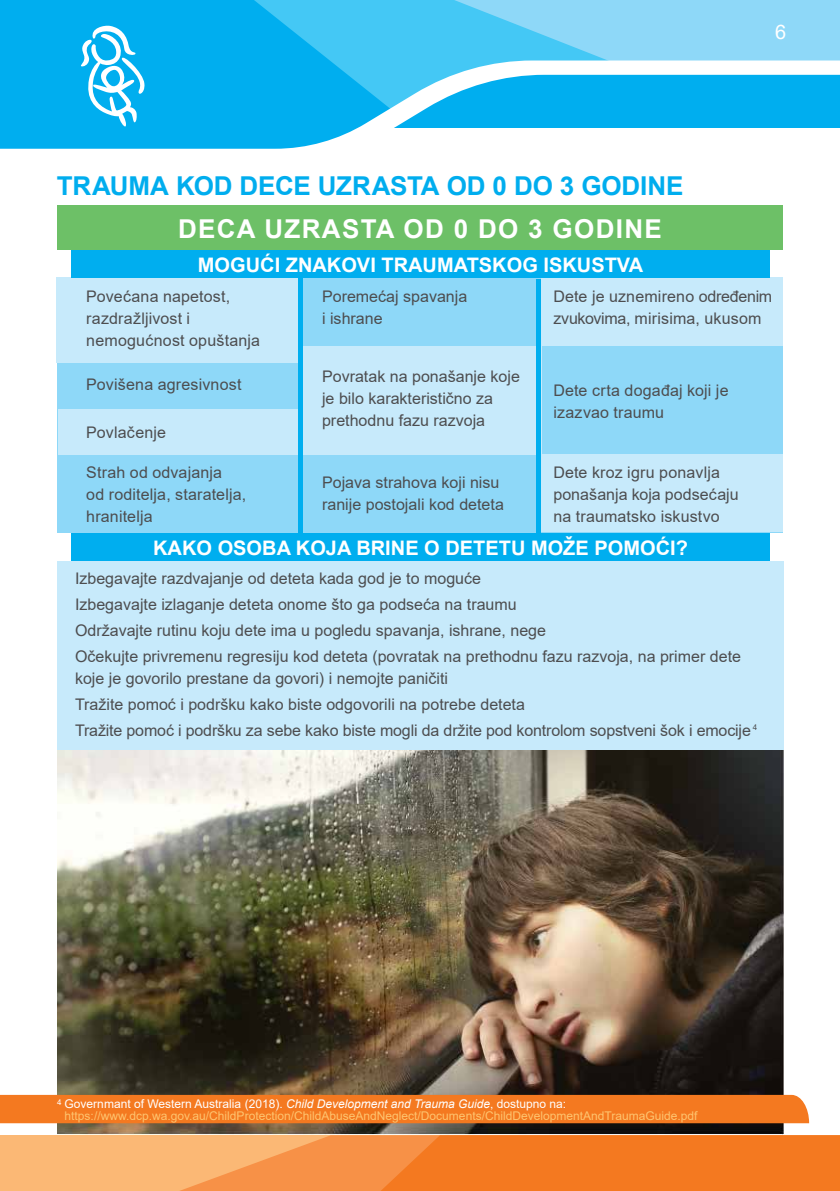
<style>
.page{position:relative;width:840px;height:1191px;background:#fff}
.page>*{position:absolute;margin:0;border:0;box-sizing:border-box;transform-origin:0 0}
.t1{font:700 26px "Arial";letter-spacing:-.005em;color:#00adee}
.t2{font:700 26px "Arial";letter-spacing:.05em;color:#fff}
.t3{font:700 20px "Arial";color:#fff}
.t4{font:20px "Arial";color:#fff}
.t5{font:16px/22px "Arial";color:#4d4d4f}
.t6{font:12px/12px "Arial";color:#fec46f}
.t7{font:8px "Arial";color:#fff}
.t8{font:8px "Arial";color:#4d4d4f}
.s1{color:#fff}
.s2{font-style:italic;color:#fff}
</style>
<div class="page">
<img style="left:57px;top:750px;width:726px;height:384px">
<div style="left:57px;top:278px;width:725px;height:255px;background:#8ed8f8"></div>
<div style="left:57px;top:277px;width:242px;height:86px;background:#c7eafb"></div>
<div style="left:299px;top:345px;width:242px;height:109px;background:#c7eafb"></div>
<div style="left:541px;top:454px;width:241px;height:78px;background:#c7eafb"></div>
<div style="left:541px;top:277px;width:241px;height:69px;background:#c7eafb"></div>
<div style="left:58px;top:409px;width:242px;height:45px;background:#c7eafb"></div>
<div style="left:71px;top:249px;width:698px;height:28px;background:#00aeef"></div>
<div style="left:71px;top:533px;width:698px;height:28px;background:#00aeef"></div>
<div style="left:57px;top:561px;width:726px;height:189px;background:#c7eafb"></div>
<div style="left:634px;top:0;width:205px;height:60px;background:#8ed8f8"></div>
<svg style="left:402px;top:0;width:232px;height:60px;background:#65cff6"></svg>
<svg style="left:0;top:0;width:402px;height:60px;background:#14b5f0"></svg>
<svg style="left:0;top:60px;width:839px;height:89px;fill:#00aeef"></svg>
<div style="left:0;top:1135px;width:839px;height:56px;background:#fbb875"></div>
<svg style="left:180px;top:1135px;width:659px;height:56px;background:#f58533"></svg>
<div style="left:0;top:1094px;width:808px;height:29px;background:#f47920"></div>
<svg style="left:79px;top:25px;width:66px;height:102px"></svg>
<div style="left:57px;top:205px;width:725px;height:45px;background:#6dc067"></div>
<hr style="left:298px;top:275px;width:4px;height:260px;background:#00aeef">
<hr style="left:536px;top:279px;width:4px;height:259px;background:#00aeef">
<p class="t1" style="left:57px;top:167px;width:628px">TRAUMA KOD DECE UZRASTA OD 0 DO 3 GODINE</p>
<p class="t2" style="left:178px;top:211px;width:485px">DECA UZRASTA OD 0 DO 3 GODINE</p>
<p class="t4" style="left:774px;top:18px;width:13px">6</p>
<p class="t3" style="left:198px;top:250px;width:446px">MOGUĆI ZNAKOVI TRAUMATSKOG ISKUSTVA</p>
<p class="t5" style="left:322px;top:285px;width:147px">Poremećaj spavanja i ishrane</p>
<p class="t5" style="left:86px;top:285px;width:175px">Povećana napetost, razdražljivost i nemogućnost opuštanja</p>
<p class="t5" style="left:86px;top:373px;width:156px">Povišena agresivnost</p>
<p class="t5" style="left:86px;top:421px;width:81px">Povlačenje</p>
<p class="t5" style="left:86px;top:461px;width:161px">Strah od odvajanja<br>od roditelja, staratelja, hranitelja</p>
<p class="t3" style="left:153px;top:534px;width:536px">KAKO OSOBA KOJA BRINE O DETETU MOŽE POMOĆI?</p>
<p class="t5" style="left:75px;top:565px;width:667px;line-height:26px">Izbegavajte razdvajanje od deteta kada god je to moguće<br>Izbegavajte izlaganje deteta onome što ga podseća na traumu<br>Održavajte rutinu koju dete ima u pogledu spavanja, ishrane, nege<br>Očekujte privremenu regresiju kod deteta (povratak na prethodnu fazu razvoja, na primer dete</p>
<p class="t5" style="left:75px;top:665px;width:677px;line-height:26px">koje je govorilo prestane da govori) i nemojte paničiti<br>Tražite pomoć i podršku kako biste odgovorili na potrebe deteta<br>Tražite pomoć i podršku za sebe kako biste mogli da držite pod kontrolom sopstveni šok i emocije</p>
<p class="t5" style="left:553px;top:285px;width:220px">Dete je uznemireno određenim zvukovima, mirisima, ukusom</p>
<p class="t5" style="left:322px;top:365px;width:199px">Povratak na ponašanje koje je bilo karakteristično za prethodnu fazu razvoja</p>
<p class="t5" style="left:553px;top:379px;width:177px">Dete crta događaj koji je izazvao traumu</p>
<p class="t5" style="left:553px;top:461px;width:187px">Dete kroz igru ponavlja ponašanja koja podsećaju na traumatsko iskustvo</p>
<p class="t5" style="left:322px;top:471px;width:183px">Pojava strahova koji nisu ranije postojali kod deteta</p>
<p class="t8" style="left:752px;top:721px;width:6px">4</p>
<p class="t6" style="left:65px;top:1097px;width:634px"><span class="s1">Governmant of Western Australia (2018).</span> <span class="s2">Child Development and Trauma Guide</span><span class="s1">, dostupno na: </span>https://www.dcp.wa.gov.au/ChildProtection/ChildAbuseAndNeglect/Documents/ChildDevelopmentAndTraumaGuide.pdf</p>
<p class="t7" style="left:57px;top:1096px;width:6px">4</p>
</div>
